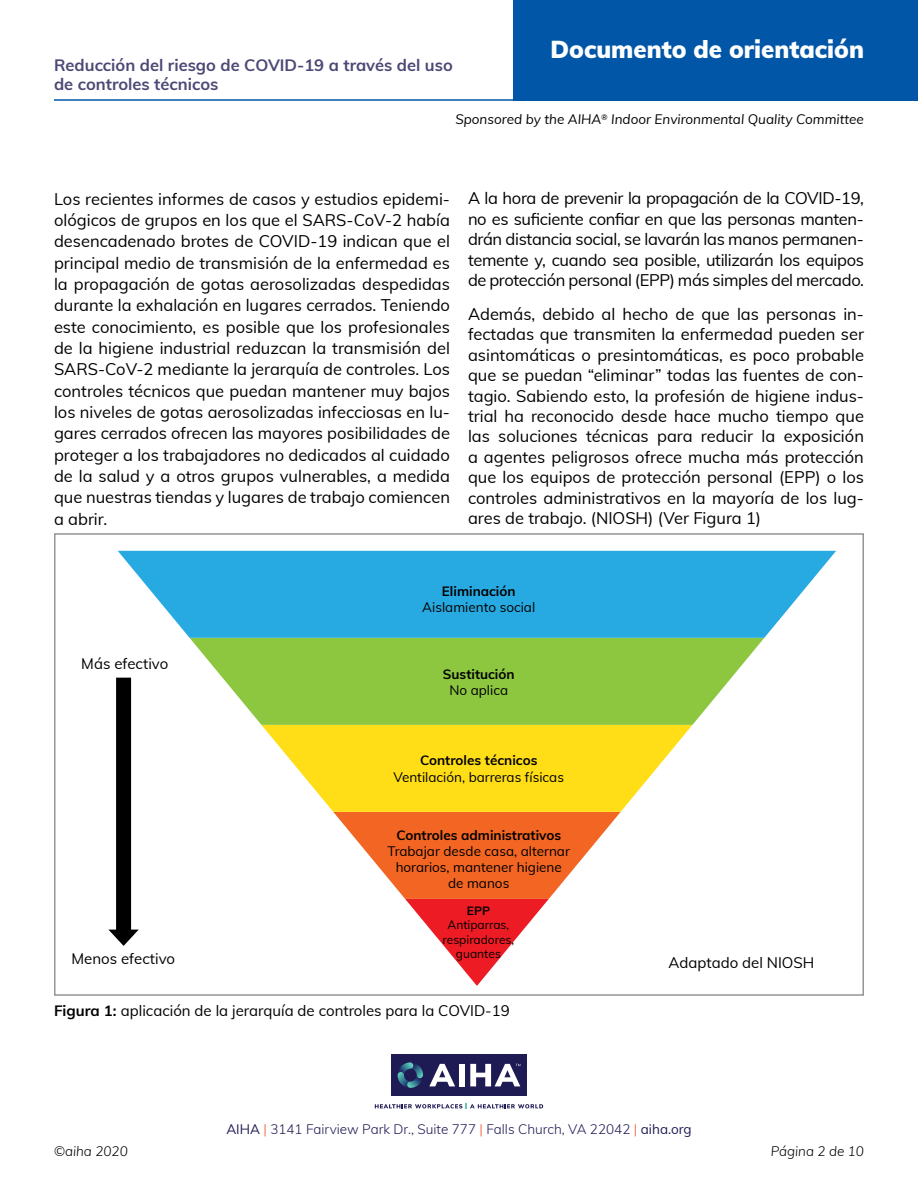
<style>
.page{position:relative;width:918px;height:1188px;background:#fff}
.page>*{position:absolute;margin:0;border:0;box-sizing:border-box;transform-origin:0 0}
.t1{font:900 24px "Muli";color:#fff}
.t2{font:16.5px/21.3px "Muli";color:#000;text-align:justify}
.t3{font:700 16.5px/19.8px "Muli";color:#4b4875}
.t4{font:15px "Muli";color:#000}
.t5{font:13.5px/16.2px "Muli";color:#000;text-align:center}
.t6{font:700 13.5px "Muli";color:#000}
.t7{font:300 13.5px "Muli";color:#1e1a53}
.t8{font:italic 13.5px "Muli";color:#000}
.t9{font:italic 300 13.5px "Muli";color:#000}
.t10{font:12px/14.4px "Muli";color:#000;text-align:center}
.t11{font:700 12px "Muli";color:#000}
.s1{font-weight:700}
.s2{font-weight:400}
.s3{color:#f0512a}
</style>
<div class="page">
<hr style="left:54px;top:99px;width:864px;height:2px;background:#0256a7">
<div style="left:391px;top:1054px;width:136px;height:42px;background:#1e1a53"></div>
<svg style="left:398px;top:1062px;width:25px;height:26px"></svg>
<svg style="left:375px;top:1104px;width:168px;height:5px"></svg>
<svg style="left:429px;top:1064px;width:26px;height:22px"></svg>
<div style="left:459px;top:1064px;width:6px;height:22px;background:#fff"></div>
<svg style="left:470px;top:1064px;width:50px;height:22px"></svg>
<div style="left:513px;top:0;width:405px;height:101px;background:#0256a7"></div>
<svg style="left:261px;top:725px;width:431px;height:261px"></svg>
<svg style="left:190px;top:638px;width:574px;height:87px;background:#9bcd57"></svg>
<svg style="left:118px;top:551px;width:718px;height:87px;background:#3cb2e3"></svg>
<div style="left:54px;top:533px;width:810px;height:463px;border:2px solid #939598"></div>
<div style="left:116px;top:678px;width:15px;height:258px;background:#000"></div>
<svg style="left:109px;top:930px;width:30px;height:16px"></svg>
<p class="t3" style="left:54px;top:54px;width:400px">Reducción del riesgo de COVID-19 a través del uso de controles técnicos</p>
<h1 class="t1" style="left:550px;top:31px;width:315px">Documento de orientación</h1>
<p class="t8" style="left:455px;top:109px;width:410px">Sponsored by the AIHA<sup>®</sup> Indoor Environmental Quality Committee</p>
<p class="t2" style="left:54px;top:187px;width:398px">Los recientes informes de casos y estudios epidemi&shy;ológicos de grupos en los que el SARS-CoV-2 había desencadenado brotes de COVID-19 indican que el principal medio de transmisión de la enfermedad es la propagación de gotas aerosolizadas despedidas durante la exhalación en lugares cerrados. Teniendo este conocimiento, es posible que los profesionales de la higiene industrial reduzcan la transmisión del SARS-CoV-2 mediante la jerarquía de controles. Los controles técnicos que puedan mantener muy bajos los niveles de gotas aerosolizadas infecciosas en lu&shy;gares cerrados ofrecen las mayores posibilidades de proteger a los trabajadores no dedicados al cuidado de la salud y a otros grupos vulnerables, a medida que nuestras tiendas y lugares de trabajo comiencen a abrir.</p>
<p class="t2" style="left:468px;top:187px;width:398px;line-height:20.4px">A la hora de prevenir la propagación de la COVID-19, no es suficiente confiar en que las personas manten&shy;drán distancia social, se lavarán las manos permanen&shy;temente y, cuando sea posible, utilizarán los equipos de protección personal (EPP) más simples del mercado.</p>
<p class="t2" style="left:468px;top:303px;width:398px;line-height:20.4px">Además, debido al hecho de que las personas in&shy;fectadas que transmiten la enfermedad pueden ser asintomáticas o presintomáticas, es poco probable que se puedan “eliminar” todas las fuentes de con&shy;tagio. Sabiendo esto, la profesión de higiene indus&shy;trial ha reconocido desde hace mucho tiempo que las soluciones técnicas para reducir la exposición a agentes peligrosos ofrece mucha más protección que los equipos de protección personal (EPP) o los controles administrativos en la mayoría de los lug&shy;ares de trabajo. (NIOSH) (Ver Figura 1)</p>
<p class="t4" style="left:81px;top:653px;width:89px">Más efectivo</p>
<p class="t4" style="left:72px;top:948px;width:105px">Menos efectivo</p>
<p class="t6" style="left:442px;top:581px;width:75px">Eliminación</p>
<p class="t5" style="left:422px;top:598px;width:115px">Aislamiento social</p>
<p class="t6" style="left:443px;top:664px;width:73px">Sustitución</p>
<p class="t5" style="left:449px;top:681px;width:60px">No aplica</p>
<p class="t6" style="left:420px;top:751px;width:119px">Controles técnicos</p>
<p class="t5" style="left:393px;top:768px;width:172px">Ventilación, barreras físicas</p>
<p class="t6" style="left:396px;top:825px;width:166px">Controles administrativos</p>
<p class="t5" style="left:388px;top:842px;width:184px">Trabajar desde casa, alternar horarios, mantener higiene de manos</p>
<p class="t11" style="left:467px;top:902px;width:25px">EPP</p>
<p class="t10" style="left:443px;top:917px;width:73px">Antiparras, respiradores, guantes</p>
<p class="t4" style="left:54px;top:1000px;width:457px"><span class="s1">Figura 1:</span> aplicación de la jerarquía de controles para la COVID-19</p>
<p class="t4" style="left:669px;top:951px;width:147px">Adaptado del NIOSH</p>
<p class="t7" style="left:226px;top:1119px;width:467px"><span class="s2">AIHA</span> <span class="s3">|</span> 3141 Fairview Park Dr., Suite 777 <span class="s3">|</span> Falls Church, VA 22042 <span class="s3">|</span> <span class="s2">aiha.org</span></p>
<p class="t9" style="left:54px;top:1141px;width:75px">©aiha 2020</p>
<p class="t9" style="left:771px;top:1141px;width:95px">Página 2 de 10</p>
</div>
